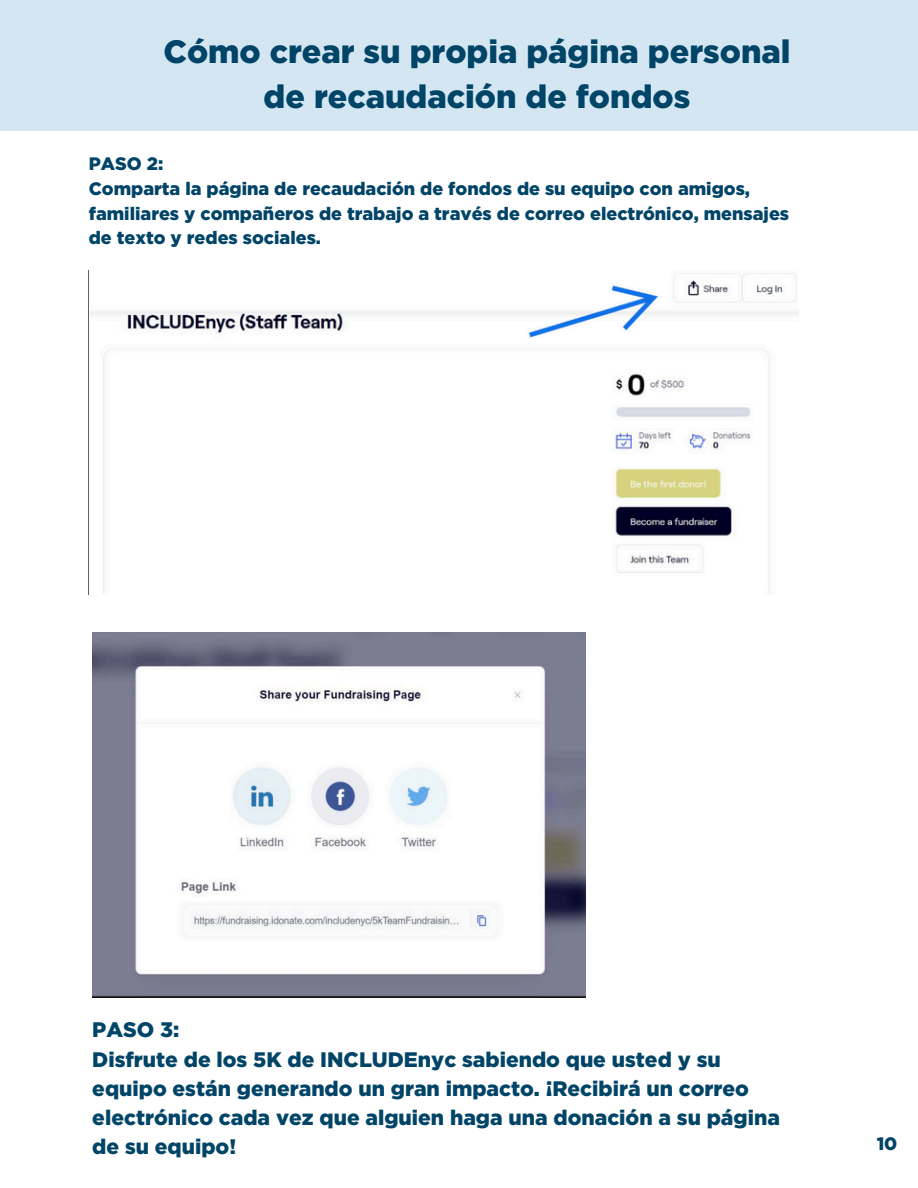
<style>
.page{position:relative;width:918px;height:1188px;background:#fff}
.page>*{position:absolute;margin:0;border:0;box-sizing:border-box;transform-origin:0 0}
.t1{font:900 32.25px/45px "Gotham";color:#004467;text-align:center}
.t2{font:900 21px/29.2px "Gotham";color:#004467}
.t3{font:900 18px/24.8px "Gotham";color:#004467}
</style>
<div class="page">
<img style="left:90px;top:273px;width:709px;height:321px">
<img style="left:92px;top:632px;width:493px;height:366px">
<div style="left:0;top:0;width:918px;height:131px;background:#d4e6f1"></div>
<p class="t1" style="left:163px;top:29px;width:629px">Cómo crear su propia página personal de recaudación de fondos</p>
<p class="t3" style="left:89px;top:151px;width:76px">PASO 2:</p>
<p class="t3" style="left:89px;top:176px;width:663px">Comparta la página de recaudación de fondos de su equipo con amigos,</p>
<h1 class="t3" style="left:89px;top:201px;width:702px">familiares y compañeros de trabajo a través de correo electrónico, mensajes de texto y redes sociales.</h1>
<p class="t2" style="left:92px;top:1015px;width:689px">PASO 3:<br>Disfrute de los 5K de INCLUDEnyc sabiendo que usted y su equipo están generando un gran impacto. ¡Recibirá un correo electrónico cada vez que alguien haga una donación a su página de su equipo!</p>
<p class="t3" style="left:877px;top:1131px;width:22px">10</p>
</div>
